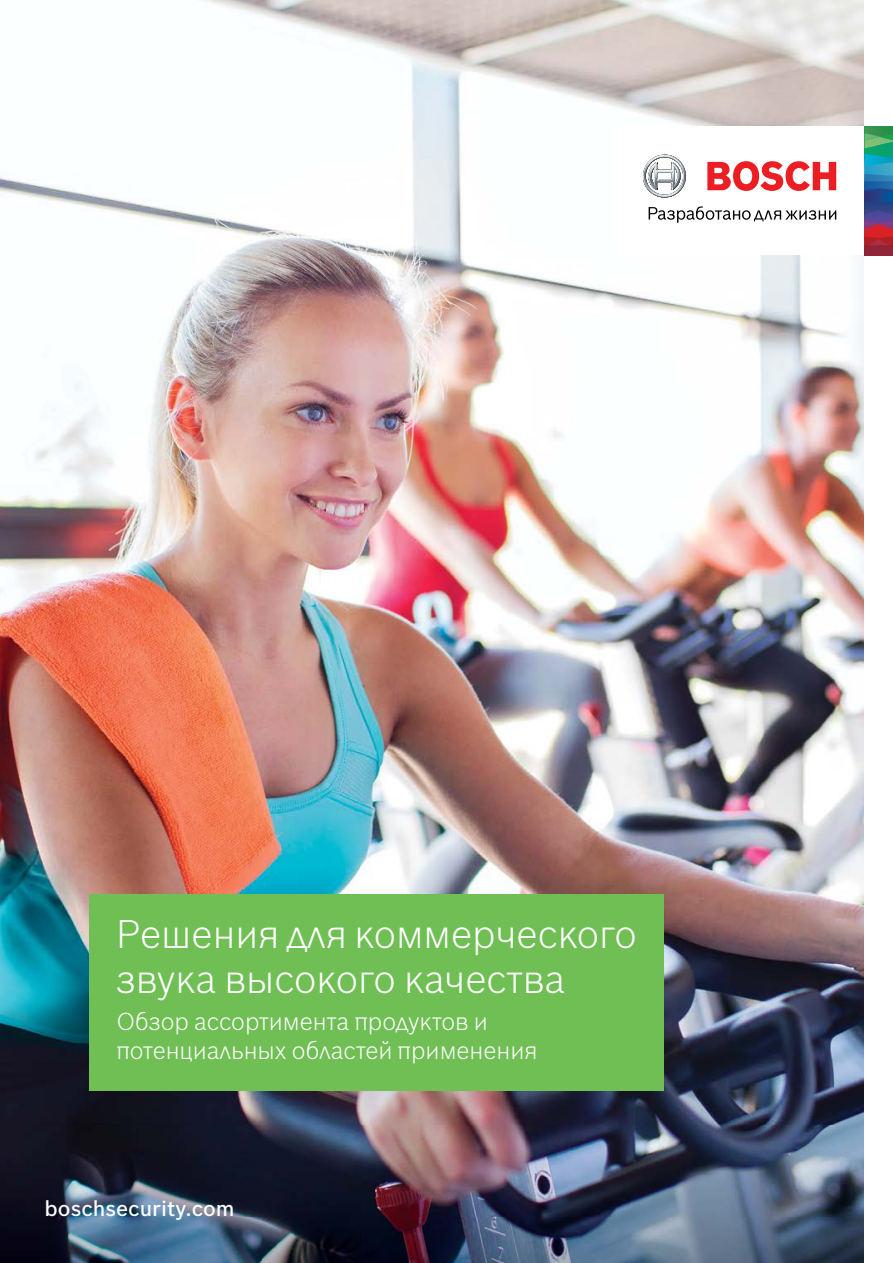
<style>
.page{position:relative;width:893px;height:1263px;background:#fff}
.page>*{position:absolute;margin:0;border:0;box-sizing:border-box;transform-origin:0 0}
.t1{font:300 39px/45px "Bosch Sans";color:#fff}
.t2{font:300 24px/28.8px "Bosch Sans";color:#fff}
.t3{font:500 21px "Bosch Sans";color:#fff}
</style>
<div class="page">
<img style="left:0;top:0;width:865px;height:1263px">
<div style="left:619px;top:126px;width:274px;height:129px;background:#fff"></div>
<svg style="left:865px;top:126px;width:28px;height:129px;background:#4d667a"></svg>
<svg style="left:643px;top:155px;width:43px;height:43px"></svg>
<svg style="left:707px;top:161px;width:129px;height:30px"></svg>
<svg style="left:649px;top:206px;width:187px;height:17px"></svg>
<div style="left:89px;top:894px;width:574px;height:196px;background:#70bf54"></div>
<h1 class="t1" style="left:116px;top:908px;width:522px">Решения для коммерческого звука высокого качества</h1>
<p class="t2" style="left:116px;top:1005px;width:423px">Обзор ассортимента продуктов и потенциальных областей применения</p>
<p class="t3" style="left:45px;top:1193px;width:192px">boschsecurity.com</p>
</div>
